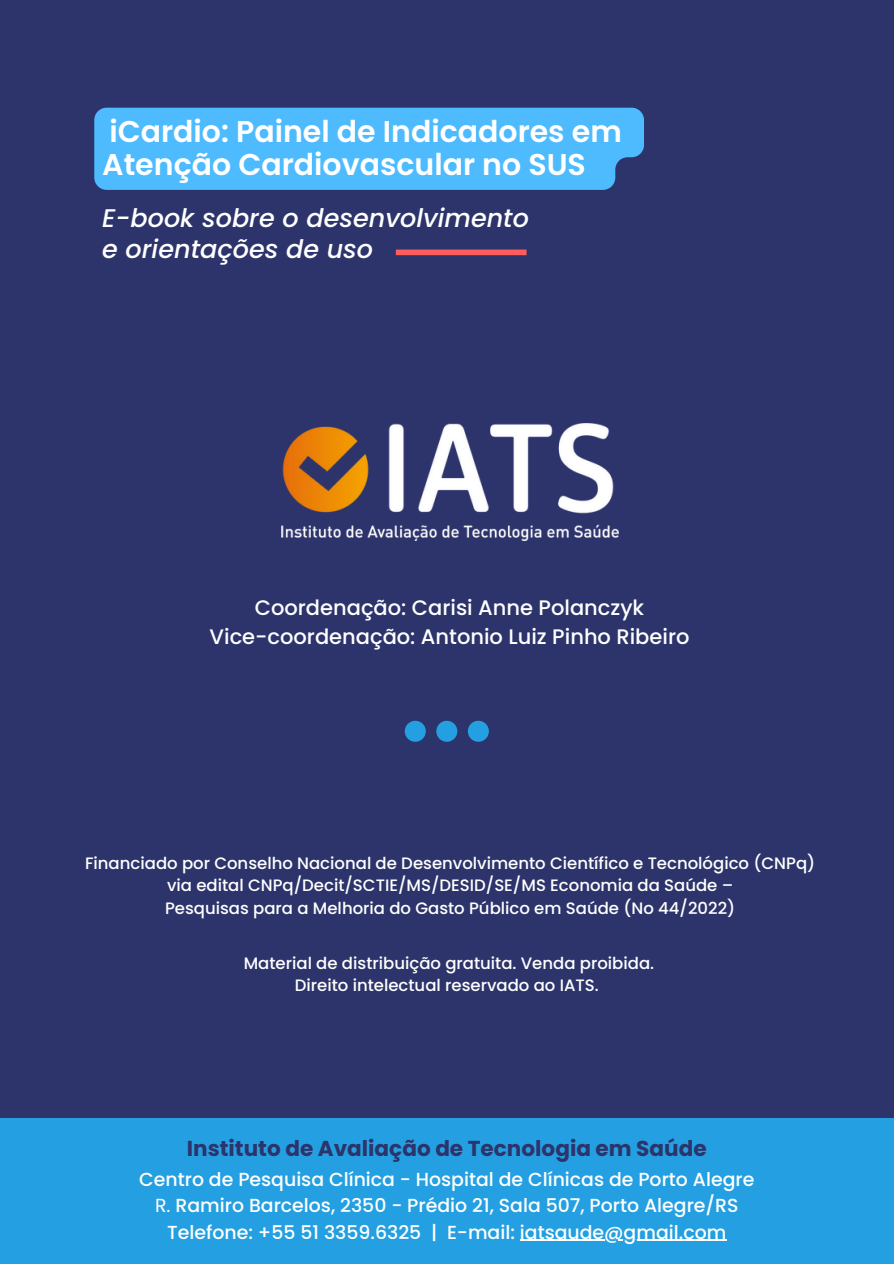
<style>
.page{position:relative;width:894px;height:1264px;background:#fff}
.page>*{position:absolute;margin:0;border:0;box-sizing:border-box;transform-origin:0 0}
.t1{font:600 30px/32.7px "Poppins";color:#fff}
.t2{font:italic 500 25.5px/30.3px "Poppins";color:#fff}
.t3{font:700 21.6px "Poppins";color:#2c346b}
.t4{font:500 21px/29.2px "Poppins";color:#fff;text-align:center}
.t5{font:500 18.9px/26.2px "Poppins";color:#fff;text-align:center}
.t6{font:500 16.5px/22.5px "Poppins";color:#fff;text-align:center}
.s1{font-weight:400}
</style>
<div class="page">
<div style="left:0;top:0;width:893px;height:1263px;background:#2c346b"></div>
<img style="left:281px;top:423px;width:337px;height:117px">
<div style="left:396px;top:249px;width:130px;height:6px;background:#ff5c5c"></div>
<svg style="left:404px;top:720px;width:84px;height:21px"></svg>
<div style="left:94px;top:108px;width:550px;height:82px;background:#4fbbff"></div>
<div style="left:0;top:1118px;width:893px;height:145px;background:#24a0e2"></div>
<hr style="left:520px;top:1239px;width:206px;height:1px;background:#fff">
<h1 class="t1" style="left:102px;top:115px;width:521px">iCardio: Painel de Indicadores em<br>Atenção Cardiovascular no SUS</h1>
<h2 class="t2" style="left:102px;top:203px;width:428px">E-book sobre o desenvolvimento e orientações de uso</h2>
<p class="t4" style="left:209px;top:592px;width:481px">Coordenação: Carisi Anne Polanczyk<br>Vice-coordenação: Antonio Luiz Pinho Ribeiro</p>
<p class="t6" style="left:85px;top:851px;width:731px">Financiado por Conselho Nacional de Desenvolvimento Científico e Tecnológico (CNPq) via edital CNPq/Decit/SCTIE/MS/DESID/SE/MS Economia da Saúde –<br>Pesquisas para a Melhoria do Gasto Público em Saúde (No 44/2022)</p>
<p class="t6" style="left:244px;top:951px;width:412px">Material de distribuição gratuita. Venda proibida.<br>Direito intelectual reservado ao IATS.</p>
<h3 class="t3" style="left:187px;top:1132px;width:521px">Instituto de Avaliação de Tecnologia em Saúde</h3>
<p class="t5" style="left:139px;top:1166px;width:616px">Centro de Pesquisa Clínica - Hospital de Clínicas de Porto Alegre<br><span class="s1">R.</span> Ramiro Barcelos, 2350 - Prédio 21, Sala 507, Porto Alegre/RS<br>Telefone: +55 51 3359.6325 | E-mail: iatsaude@gmail.com</p>
</div>
